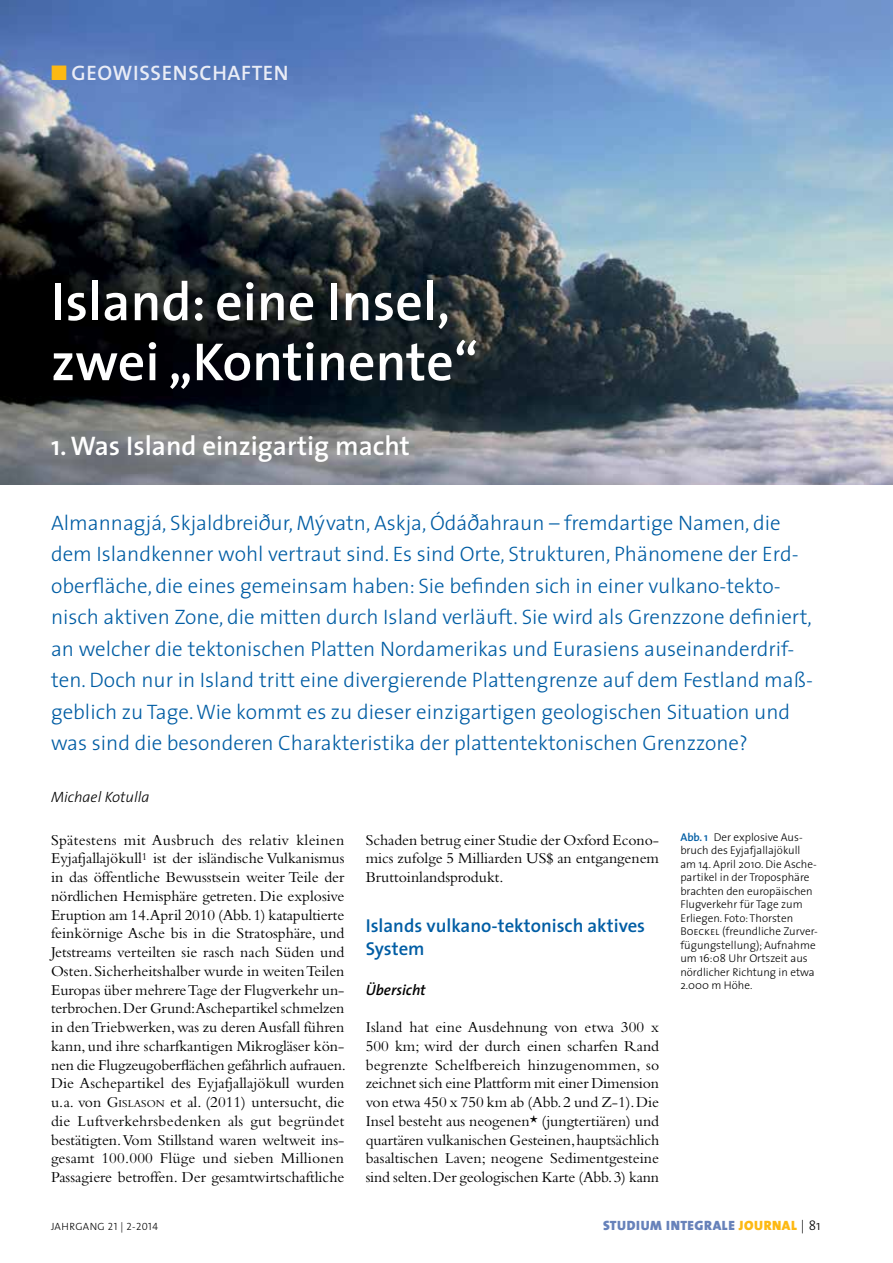
<style>
.page{position:relative;width:893px;height:1263px;background:#fff}
.page>*{position:absolute;margin:0;border:0;box-sizing:border-box;transform-origin:0 0}
.t1{font:600 54px/60px "The Sans";color:#fff}
.t2{font:600 27px "The Sans";color:#fff}
.t3{font:300 21px/31.5px "The Sans";color:#005da4}
.t4{font:600 21px "The Sans";letter-spacing:.03em;color:#e9ecf6}
.t5{font:600 18.75px/22.5px "The Sans";color:#005da4}
.t6{font:15.75px/18.8px "Bembo";color:#000;text-align:justify}
.t7{font:italic 300 15px "The Sans";color:#000}
.t8{font:italic 600 15px "The Sans";color:#000}
.t9{font:900 13.5px "The Sans";letter-spacing:.04em;color:#6782ba}
.t10{font:300 11.25px/13.5px "The Sans";color:#000}
.t11{font:10.5px "The Sans Light Caps";letter-spacing:.04em;color:#000}
.s1{color:#fdb913}
.s2{font-family:"Frutiger";font-style:italic}
.s3{font-style:inherit}
.s4{font-size:10.95px}
.s5{font-weight:600;color:#005da4}
.s6{font-family:"The Sans Light Caps";font-weight:400}
.s7{font-weight:300;color:#000}
</style>
<div class="page">
<img style="left:0;top:0;width:893px;height:485px">
<h3 class="t4" style="left:51px;top:55px;width:239px"><span class="s1">■</span> GEOWISSENSCHAFTEN</h3>
<h1 class="t1" style="left:51px;top:270px;width:429px">Island: eine Insel, zwei „Kontinente“</h1>
<h2 class="t2" style="left:51px;top:423px;width:360px">1. Was Island einzigartig macht</h2>
<p class="t3" style="left:51px;top:506px;width:763px">Almannagjá, Skjaldbrei<span class="s2">ð</span>ur, My´vatn, Askja, Ódá<span class="s2">ð</span>ahraun – fremdartige Namen, die dem Islandkenner wohl vertraut sind. Es sind Orte, Strukturen, Phänomene der Erd&shy;oberfläche, die eines gemeinsam haben: Sie befinden sich in einer vulkano-tekto&shy;nisch aktiven Zone, die mitten durch Island verläuft. Sie wird als Grenzzone definiert, an welcher die tektonischen Platten Nordamerikas und Eurasiens auseinanderdrif&shy;ten. Doch nur in Island tritt eine divergierende Plattengrenze auf dem Festland maß&shy;geblich zu Tage. Wie kommt es zu dieser einzigartigen geologischen Situation und was sind die besonderen Charakteristika der plattentektonischen Grenzzone?</p>
<p class="t7" style="left:51px;top:784px;width:100px">Michael Kotulla</p>
<p class="t6" style="left:51px;top:830px;width:296px">Spätestens mit Ausbruch des relativ kleinen Eyjafjallajökull<sup>1</sup> ist der isländische Vulkanismus in das öffentliche Bewusstsein weiter Teile der nördlichen Hemisphäre getreten. Die explosive Eruption am 14.April 2010 (Abb. 1) katapultierte feinkörnige Asche bis in die Stratosphäre, und Jetstreams verteilten sie rasch nach Süden und Osten. Sicherheitshalber wurde in weiten Teilen Europas über mehrere Tage der Flugverkehr un&shy;terbrochen. Der Grund:Aschepartikel schmelzen in den Triebwerken, was zu deren Ausfall führen kann, und ihre scharfkantigen Mikrogläser kön&shy;nen die Flugzeugoberflächen gefährlich aufrauen.<br>Die Aschepartikel des Eyjafjallajökull wurden u.a. von <span class="s3">G</span><span class="s4">ISLASON</span> et al. (2011) untersucht, die die Luftverkehrsbedenken als gut begründet bestätigten. Vom Stillstand waren weltweit ins&shy;gesamt 100.000 Flüge und sieben Millionen Passagiere betroffen. Der gesamtwirtschaftliche</p>
<p class="t6" style="left:366px;top:830px;width:295px">Schaden betrug einer Studie der Oxford Econo&shy;mics zufolge 5 Milliarden US$ an entgangenem Bruttoinlandsprodukt.</p>
<p class="t5" style="left:366px;top:914px;width:281px">Islands vulkano-tektonisch aktives<br>System</p>
<p class="t8" style="left:366px;top:977px;width:62px">Übersicht</p>
<p class="t6" style="left:366px;top:1017px;width:295px">Island hat eine Ausdehnung von etwa 300 x 500 km; wird der durch einen scharfen Rand begrenzte Schelfbereich hinzugenommen, so zeichnet sich eine Plattform mit einer Dimension von etwa 450 x 750 km ab (Abb. 2 und Z-1). Die Insel besteht aus neogenen* (jungtertiären) und quartären vulkanischen Gesteinen, hauptsächlich basaltischen Laven; neogene Sedimentgesteine sind selten. Der geologischen Karte (Abb. 3) kann</p>
<p class="t10" style="left:680px;top:830px;width:139px"><span class="s5">Abb. 1</span> Der explosive Aus&shy;bruch des Eyjafjallajökull am 14. April 2010. Die Asche&shy;partikel in der Troposphäre brachten den europäischen<br>Flugverkehr für Tage zum<br>Erliegen. Foto: Thorsten<br><span class="s6">Boeckel</span> (freundliche Zurver&shy;fügungstellung); Aufnahme um 16:08 Uhr Ortszeit aus nördlicher Richtung in etwa<br>2.000 m Höhe.</p>
<p class="t11" style="left:51px;top:1218px;width:108px">JAHRGANG 21 | 2-2014</p>
<p class="t9" style="left:603px;top:1214px;width:219px">STUDIUM INTEGRALE <span class="s1">JOURNAL</span> <span class="s7">| 81</span></p>
</div>
